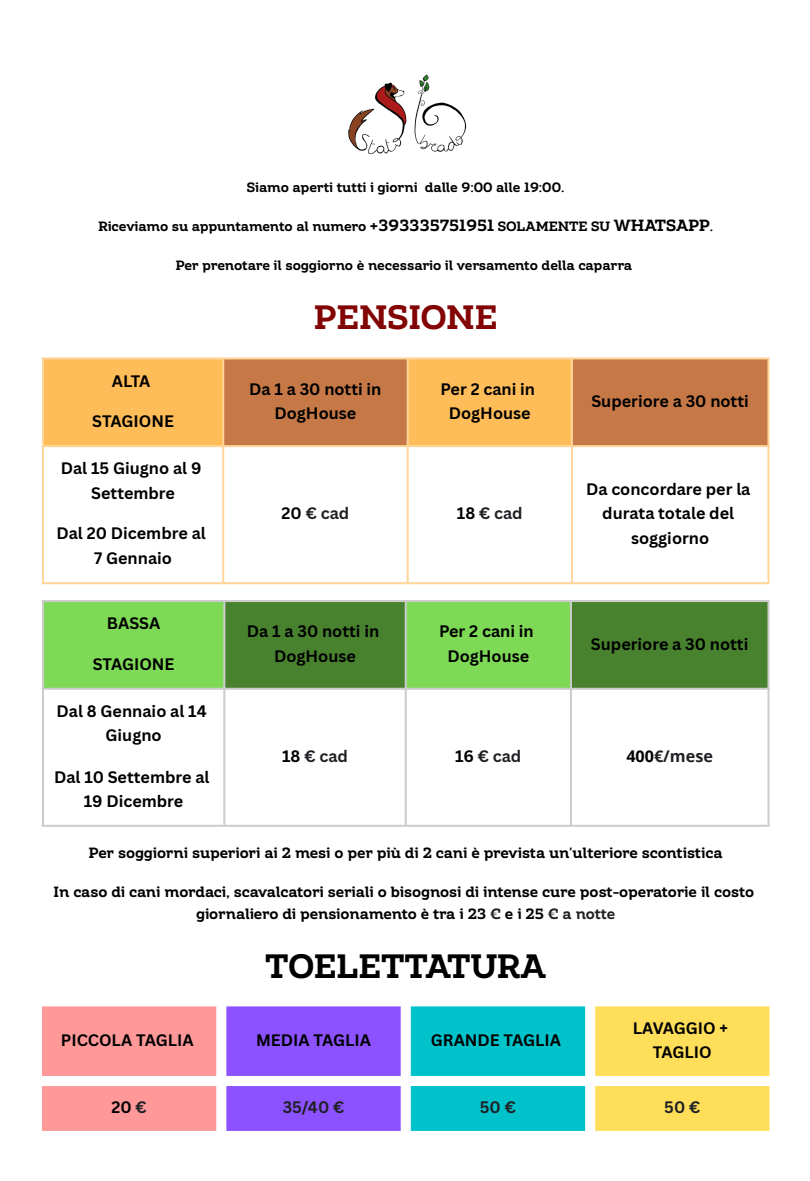
<style>
.page{position:relative;width:810px;height:1181px;background:#fff}
.page>*{position:absolute;margin:0;border:0;box-sizing:border-box;transform-origin:0 0}
.t1{font:700 33.75px "Amazing Slab";color:#000}
.t2{font:700 33.75px "Amazing Slab";color:#820404}
.t3{font:700 16.2px/24.3px "Canva Sans";color:#000;text-align:center}
.t4{font:700 16.2px "Canva Sans";color:#202124}
.t5{font:700 16.2px "Open Sans";color:#202124}
.t6{font:700 14.85px/22.2px "Amazing Slab";color:#000;text-align:center}
.t7{font:700 13.5px "Amazing Slab";letter-spacing:-.005em;color:#000}
.s1{font-size:16.2px}
.s2{color:#000}
.s3{color:#202124}
</style>
<div class="page">
<img style="left:348px;top:74px;width:119px;height:80px">
<div style="left:44px;top:359px;width:178px;height:86px;background:#ffbd59"></div>
<svg style="left:224px;top:359px;width:543px;height:86px;fill:#c67947"></svg>
<svg style="left:44px;top:447px;width:723px;height:135px"></svg>
<hr style="left:42px;top:359px;width:2px;height:223px;background:#ffd699">
<hr style="left:222px;top:359px;width:2px;height:223px;background:#ffd699">
<hr style="left:407px;top:359px;width:2px;height:223px;background:#ffd699">
<hr style="left:571px;top:359px;width:2px;height:223px;background:#ffd699">
<hr style="left:767px;top:359px;width:2px;height:223px;background:#ffd699">
<hr style="left:42px;top:357px;width:727px;height:2px;background:#ffd699">
<hr style="left:42px;top:445px;width:727px;height:2px;background:#ffd699">
<hr style="left:42px;top:582px;width:727px;height:2px;background:#ffd699">
<div style="left:44px;top:602px;width:179px;height:85px;background:#7ed957"></div>
<svg style="left:225px;top:602px;width:542px;height:85px;fill:#48822f"></svg>
<svg style="left:44px;top:689px;width:723px;height:135px"></svg>
<hr style="left:42px;top:602px;width:2px;height:222px;background:#ccc">
<hr style="left:223px;top:602px;width:2px;height:222px;background:#ccc">
<hr style="left:405px;top:602px;width:2px;height:222px;background:#ccc">
<hr style="left:570px;top:602px;width:2px;height:222px;background:#ccc">
<hr style="left:767px;top:602px;width:2px;height:222px;background:#ccc">
<hr style="left:42px;top:600px;width:727px;height:2px;background:#ccc">
<hr style="left:42px;top:687px;width:727px;height:2px;background:#ccc">
<hr style="left:42px;top:824px;width:727px;height:2px;background:#ccc">
<svg style="left:42px;top:1006px;width:174px;height:124px"></svg>
<svg style="left:226px;top:1006px;width:175px;height:124px"></svg>
<svg style="left:411px;top:1006px;width:174px;height:124px"></svg>
<svg style="left:595px;top:1006px;width:174px;height:124px"></svg>
<p class="t7" style="left:247px;top:178px;width:319px">Siamo aperti tutti i giorni dalle 9:00 alle 19:00.</p>
<p class="t7" style="left:98px;top:218px;width:616px">Riceviamo su appuntamento al numero <span class="s1">+393335751951</span> SOLAMENTE SU <span class="s1">WHATSAPP</span>.</p>
<p class="t7" style="left:176px;top:257px;width:458px">Per prenotare il soggiorno è necessario il versamento della caparra</p>
<p class="t2" style="left:314px;top:296px;width:185px">PENSIONE</p>
<p class="t3" style="left:112px;top:368px;width:40px">ALTA</p>
<p class="t3" style="left:92px;top:409px;width:83px">STAGIONE</p>
<p class="t3" style="left:61px;top:456px;width:142px">Dal 15 Giugno al 9<br>Settembre</p>
<p class="t3" style="left:56px;top:520px;width:151px;line-height:25.2px">Dal 20 Dicembre al<br>7 Gennaio</p>
<p class="t3" style="left:107px;top:611px;width:55px">BASSA</p>
<p class="t3" style="left:93px;top:651px;width:83px">STAGIONE</p>
<p class="t3" style="left:57px;top:698px;width:152px">Dal 8 Gennaio al 14<br>Giugno</p>
<p class="t3" style="left:54px;top:764px;width:157px">Dal 10 Settembre al<br>19 Dicembre</p>
<p class="t3" style="left:249px;top:376px;width:134px">Da 1 a 30 notti in<br>DogHouse</p>
<p class="t3" style="left:441px;top:376px;width:96px">Per 2 cani in<br>DogHouse</p>
<p class="t4" style="left:282px;top:501px;width:69px"><span class="s2">20</span> € cad</p>
<p class="t4" style="left:457px;top:501px;width:67px"><span class="s2">18</span> € cad</p>
<p class="t3" style="left:247px;top:619px;width:134px">Da 1 a 30 notti in<br>DogHouse</p>
<p class="t3" style="left:439px;top:619px;width:96px">Per 2 cani in<br>DogHouse</p>
<p class="t3" style="left:591px;top:388px;width:159px">Superiore a 30 notti</p>
<p class="t3" style="left:586px;top:476px;width:166px;line-height:24.8px">Da concordare per la durata totale del soggiorno</p>
<p class="t3" style="left:591px;top:631px;width:159px">Superiore a 30 notti</p>
<p class="t4" style="left:282px;top:744px;width:67px"><span class="s2">18</span> € cad</p>
<p class="t4" style="left:455px;top:744px;width:68px"><span class="s2">16</span> € cad</p>
<p class="t5" style="left:626px;top:744px;width:88px"><span class="s2">400</span>€/mese</p>
<p class="t6" style="left:89px;top:841px;width:635px">Per soggiorni superiori ai 2 mesi o per più di 2 cani è prevista un'ulteriore scontistica</p>
<p class="t6" style="left:53px;top:880px;width:702px">In caso di cani mordaci, scavalcatori seriali o bisognosi di intense cure post-operatorie il costo giornaliero di pensionamento è tra i 23 <span class="s3">€</span> e i 25 <span class="s3">€ a notte</span></p>
<p class="t1" style="left:265px;top:945px;width:283px">TOELETTATURA</p>
<p class="t3" style="left:61px;top:1027px;width:134px">PICCOLA TAGLIA</p>
<p class="t3" style="left:256px;top:1027px;width:116px">MEDIA TAGLIA</p>
<p class="t3" style="left:431px;top:1027px;width:132px">GRANDE TAGLIA</p>
<p class="t3" style="left:633px;top:1015px;width:97px">LAVAGGIO +<br>TAGLIO</p>
<p class="t3" style="left:111px;top:1094px;width:37px">20 <span class="s3">€</span></p>
<p class="t4" style="left:283px;top:1096px;width:63px">35/40 €</p>
<p class="t4" style="left:480px;top:1096px;width:38px">50 €</p>
<p class="t4" style="left:664px;top:1096px;width:38px">50 €</p>
</div>
